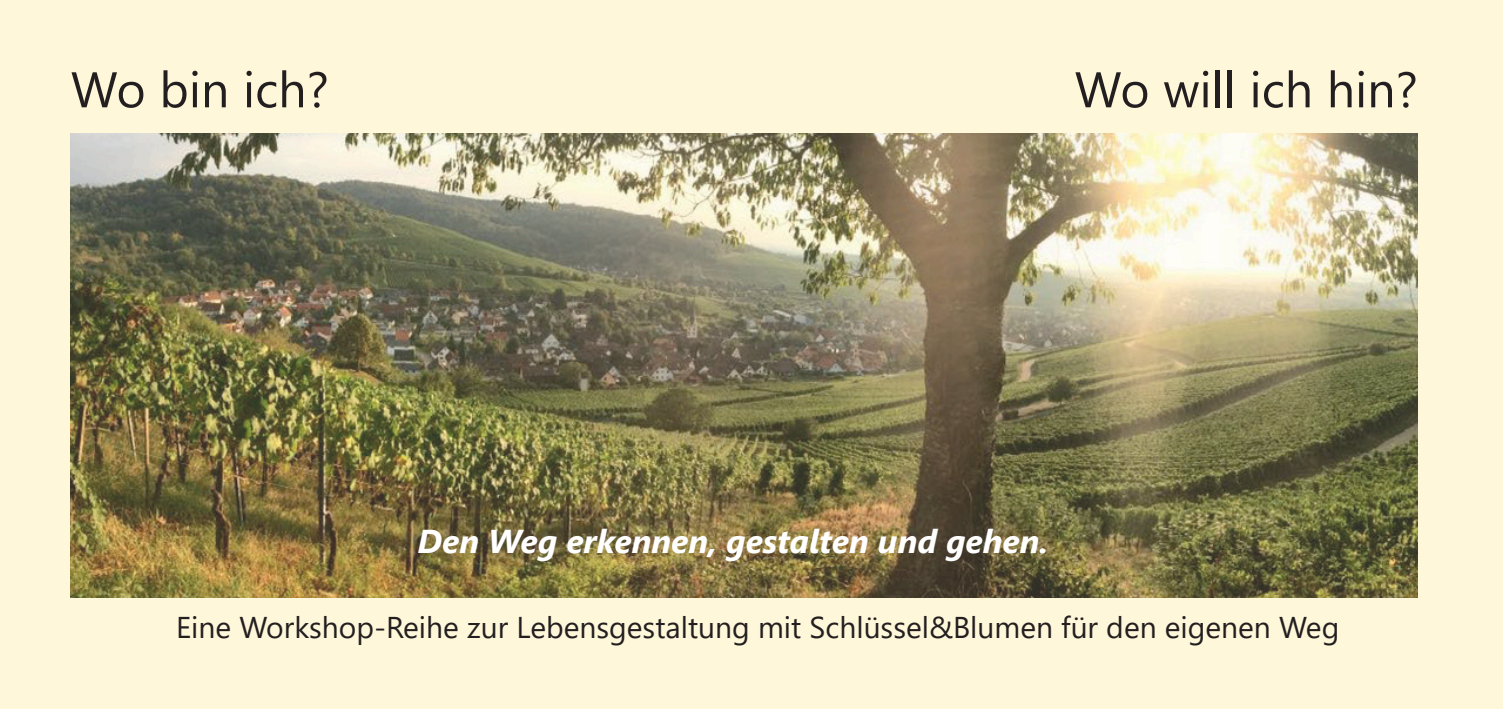
<style>
.page{position:relative;width:1503px;height:709px;background:#fff}
.page>*{position:absolute;margin:0;border:0;box-sizing:border-box;transform-origin:0 0}
.t1{font:50px "Segoe UI Symbol";color:#231f20}
.t2{font:italic 700 33px "Segoe UI";color:#fff}
.t3{font:30px "Segoe UI";color:#231f20}
</style>
<div class="page">
<div style="left:0;top:0;width:1502px;height:709px;background:#fef7d9"></div>
<img style="left:71px;top:133px;width:1346px;height:465px">
<p class="t1" style="left:1120px;top:61px;width:117px">□ ●●</p>
<p class="t1" style="left:1367px;top:61px;width:30px">■</p>
<p class="t2" style="left:417px;top:510px;width:632px">Den Weg erkennen, gestalten und gehen.</p>
<p class="t3" style="left:176px;top:599px;width:1164px">Eine Workshop-Reihe zur Lebensgestaltung mit Schlüssel&amp;Blumen für den eigenen Weg</p>
</div>
